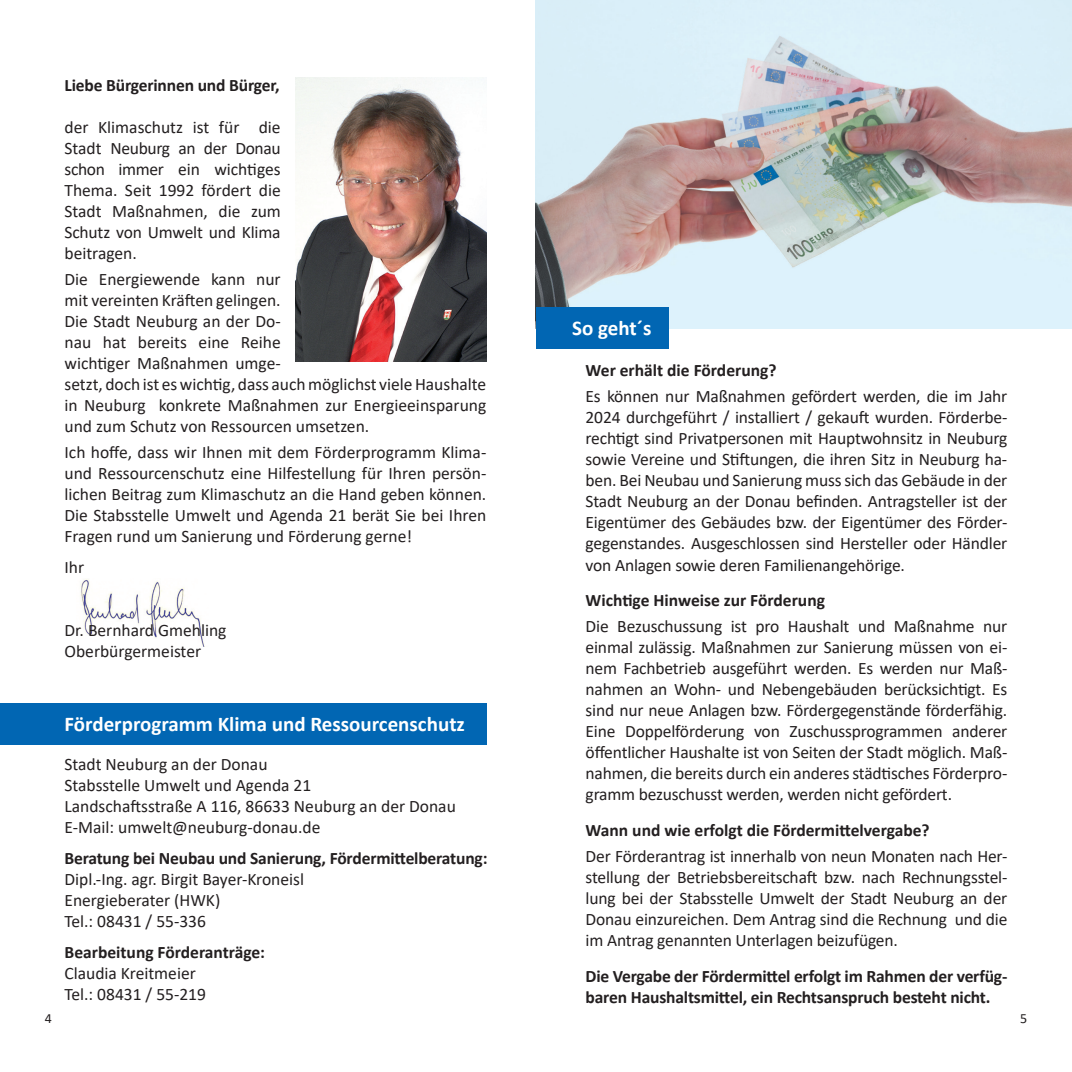
<style>
.page{position:relative;width:1072px;height:1072px;background:#fff}
.page>*{position:absolute;margin:0;border:0;box-sizing:border-box;transform-origin:0 0}
.t1{font:700 21px "Calibri";color:#fff}
.t2{font:17.5px/21px "Calibri";color:#231f20;text-align:justify}
.t3{font:700 17.5px/21px "Calibri";letter-spacing:-.01em;color:#231f20}
.t4{font:14px "Calibri";color:#231f20}
</style>
<div class="page">
<img style="left:80px;top:579px;width:125px;height:67px">
<div style="left:0;top:703px;width:486px;height:41px;background:#0166b3"></div>
<img style="left:295px;top:78px;width:191px;height:283px">
<img style="left:536px;top:0;width:535px;height:328px">
<div style="left:536px;top:308px;width:132px;height:41px;background:#0166b3"></div>
<p class="t3" style="left:64px;top:74px;width:217px">Liebe Bürgerinnen und Bürger,</p>
<p class="t2" style="left:64px;top:116px;width:218px">der Klimaschutz ist für die Stadt Neuburg an der Donau schon immer ein wichtiges Thema. Seit 1992 fördert die Stadt Maßnahmen, die zum Schutz von Umwelt und Klima beitragen.</p>
<p class="t2" style="left:64px;top:268px;width:423px;text-align:left">Die Energiewende kann nur<br>mit vereinten Kräften gelingen.<br>Die Stadt Neuburg an der Do-<br>nau hat bereits eine Reihe<br>wichtiger Maßnahmen umge-<br>setzt, doch ist es wichtig, dass auch möglichst viele Haushalte in Neuburg konkrete Maßnahmen zur Energieeinsparung und zum Schutz von Ressourcen umsetzen.</p>
<p class="t2" style="left:64px;top:441px;width:423px">Ich hoffe, dass wir Ihnen mit dem Förderprogramm Klima&shy;und Ressourcenschutz eine Hilfestellung für Ihren persön&shy;lichen Beitrag zum Klimaschutz an die Hand geben können.<br>Die Stabsstelle Umwelt und Agenda 21 berät Sie bei Ihren Fragen rund um Sanierung und Förderung gerne!</p>
<p class="t2" style="left:64px;top:556px;width:21px">Ihr</p>
<p class="t2" style="left:64px;top:619px;width:163px">Dr. Bernhard Gmehling<br>Oberbürgermeister</p>
<p class="t1" style="left:64px;top:709px;width:402px">Förderprogramm Klima und Ressourcenschutz</p>
<p class="t2" style="left:64px;top:753px;width:393px;text-align:left">Stadt Neuburg an der Donau<br>Stabsstelle Umwelt und Agenda 21<br>Landschaftsstraße A 116, 86633 Neuburg an der Donau E-Mail: umwelt@neuburg-donau.de</p>
<p class="t3" style="left:64px;top:847px;width:424px">Beratung bei Neubau und Sanierung, Fördermittelberatung:</p>
<p class="t2" style="left:64px;top:868px;width:241px;text-align:left">Dipl.-Ing. agr. Birgit Bayer-Kroneisl<br>Energieberater (HWK)<br>Tel.: 08431 / 55-336</p>
<p class="t3" style="left:64px;top:941px;width:202px">Bearbeitung Förderanträge:</p>
<p class="t2" style="left:64px;top:962px;width:143px">Claudia Kreitmeier<br>Tel.: 08431 / 55-219</p>
<p class="t1" style="left:572px;top:313px;width:81px">So geht´s</p>
<p class="t3" style="left:585px;top:360px;width:192px">Wer erhält die Förderung?</p>
<p class="t2" style="left:585px;top:385px;width:423px">Es können nur Maßnahmen gefördert werden, die im Jahr 2024 durchgeführt / installiert / gekauft wurden. Förderbe&shy;rechtigt sind Privatpersonen mit Hauptwohnsitz in Neuburg sowie Vereine und Stiftungen, die ihren Sitz in Neuburg ha&shy;ben. Bei Neubau und Sanierung muss sich das Gebäude in der Stadt Neuburg an der Donau befinden. Antragsteller ist der Eigentümer des Gebäudes bzw. der Eigentümer des Förder&shy;gegenstandes. Ausgeschlossen sind Hersteller oder Händler von Anlagen sowie deren Familienangehörige.</p>
<p class="t3" style="left:585px;top:590px;width:241px">Wichtige Hinweise zur Förderung</p>
<p class="t2" style="left:585px;top:615px;width:423px">Die Bezuschussung ist pro Haushalt und Maßnahme nur einmal zulässig. Maßnahmen zur Sanierung müssen von ei&shy;nem Fachbetrieb ausgeführt werden. Es werden nur Maß&shy;nahmen an Wohn- und Nebengebäuden berücksichtigt. Es sind nur neue Anlagen bzw. Fördergegenstände förderfähig.<br>Eine Doppelförderung von Zuschussprogrammen anderer öffentlicher Haushalte ist von Seiten der Stadt möglich. Maß&shy;nahmen, die bereits durch ein anderes städtisches Förderpro&shy;gramm bezuschusst werden, werden nicht gefördert.</p>
<p class="t3" style="left:585px;top:819px;width:345px">Wann und wie erfolgt die Fördermittelvergabe?</p>
<p class="t2" style="left:585px;top:845px;width:423px">Der Förderantrag ist innerhalb von neun Monaten nach Her&shy;stellung der Betriebsbereitschaft bzw. nach Rechnungsstel&shy;lung bei der Stabsstelle Umwelt der Stadt Neuburg an der Donau einzureichen. Dem Antrag sind die Rechnung und die im Antrag genannten Unterlagen beizufügen.</p>
<p class="t3" style="left:585px;top:965px;width:423px">Die Vergabe der Fördermittel erfolgt im Rahmen der verfüg&shy;baren Haushaltsmittel, ein Rechtsanspruch besteht nicht.</p>
<p class="t4" style="left:45px;top:1008px;width:9px">4</p>
<p class="t4" style="left:1020px;top:1008px;width:9px">5</p>
</div>
